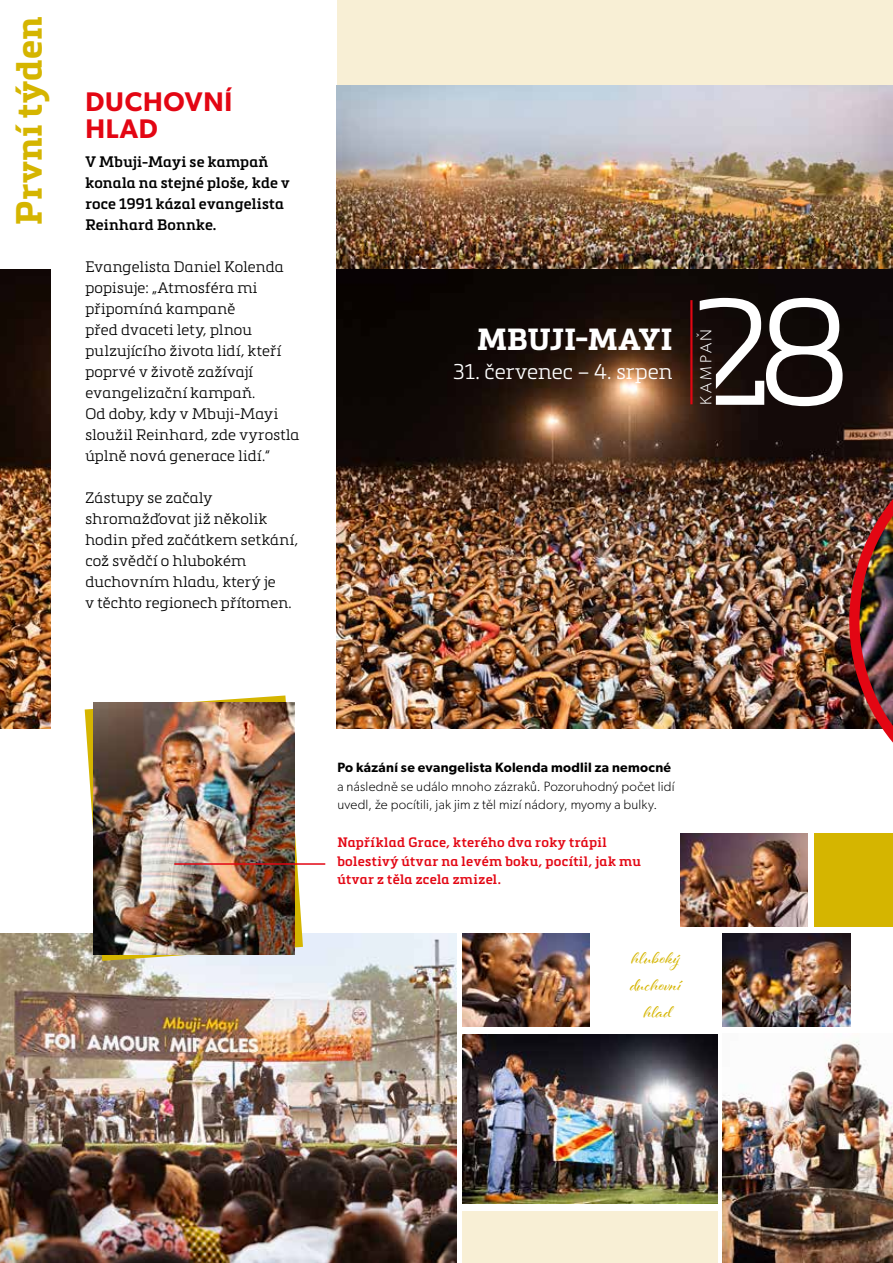
<style>
.page{position:relative;width:893px;height:1263px;background:#fff}
.page>*{position:absolute;margin:0;border:0;box-sizing:border-box;transform-origin:0 0}
.t1{font:700 36px "Metronic Slab Pro";letter-spacing:.01em;color:#d5b500}
.t2{font:700 30.15px "Metronic Slab Pro";letter-spacing:.01em;color:#fff}
.t3{font:600 27px/27px "Gibson";letter-spacing:.03em;color:#e30613}
.t4{font:300 21px "Metronic Slab Pro";letter-spacing:.005em;color:#fff}
.t5{font:21px/27px "Al Fresco";color:#d5b500;text-align:center}
.t6{font:300 16.2px "Gibson";letter-spacing:.175em;color:#fff}
.t7{font:300 15px/21px "Metronic Slab Pro";letter-spacing:.015em;color:#000}
.t8{font:600 15px/21px "Metronic Slab Pro";letter-spacing:.015em;color:#000}
.t9{font:300 13.5px/18.8px "Gibson";letter-spacing:.015em;color:#000}
.t10{font:600 13.5px/18.8px "Metronic Slab Pro";letter-spacing:.025em;color:#e30613}
.t11{font:600 13.5px "Gibson";letter-spacing:.02em;color:#000}
</style>
<div class="page">
<div style="left:337px;top:0;width:556px;height:102px;background:#f8efd5"></div>
<img style="left:336px;top:85px;width:557px;height:184px">
<img style="left:0;top:269px;width:893px;height:460px">
<div style="left:51px;top:52px;width:285px;height:757px;background:#fff"></div>
<hr style="left:690px;top:300px;width:2px;height:104px;background:#e30613">
<svg style="left:700px;top:298px;width:143px;height:108px"></svg>
<img style="left:0;top:933px;width:456px;height:330px">
<img style="left:462px;top:1034px;width:255px;height:170px">
<img style="left:723px;top:1040px;width:170px;height:223px">
<img style="left:462px;top:933px;width:128px;height:93px">
<img style="left:680px;top:833px;width:128px;height:94px">
<div style="left:814px;top:833px;width:79px;height:94px;background:#d5b500"></div>
<img style="left:723px;top:933px;width:127px;height:93px">
<div style="left:462px;top:1212px;width:255px;height:51px;background:#f8efd5"></div>
<hr style="left:892px;top:170px;width:1px;height:100px;background:#d5b500">
<img style="left:849px;top:431px;width:44px;height:312px">
<svg style="left:85px;top:695px;width:218px;height:266px"></svg>
<img style="left:93px;top:702px;width:201px;height:252px">
<hr style="left:174px;top:863px;width:151px;height:2px;background:#e30613">
<h1 class="t1" style="left:6px;top:225px;width:209px;rotate:-90deg">První týden</h1>
<h3 class="t3" style="left:85px;top:87px;width:148px">DUCHOVNÍ<br>HLAD</h3>
<p class="t8" style="left:85px;top:151px;width:206px">V Mbuji-Mayi se kampaň konala na stejné ploše, kde v roce 1991 kázal evangelista<br>Reinhard Bonnke.</p>
<p class="t7" style="left:85px;top:256px;width:215px">Evangelista Daniel Kolenda popisuje: „Atmosféra mi připomíná kampaně<br>před dvaceti lety, plnou pulzujícího života lidí, kteří poprvé v životě zažívají evangelizační kampaň.<br>Od doby, kdy v Mbuji-Mayi sloužil Reinhard, zde vyrostla úplně nová generace lidí.“</p>
<p class="t7" style="left:85px;top:487px;width:214px">Zástupy se začaly shromažďovat již několik hodin před začátkem setkání, což svědčí o hlubokém duchovním hladu, který je<br>v těchto regionech přítomen.</p>
<h2 class="t2" style="left:477px;top:320px;width:197px">MBUJI-MAYI</h2>
<h3 class="t4" style="left:453px;top:357px;width:221px">31. červenec – 4. srpen</h3>
<p class="t6" style="left:696px;top:405px;width:78px;rotate:-90deg">KAMPAŇ</p>
<p class="t11" style="left:337px;top:759px;width:335px">Po kázání se evangelista Kolenda modlil za nemocné</p>
<p class="t9" style="left:337px;top:776px;width:339px">a následně se událo mnoho zázraků. Pozoruhodný počet lidí uvedl, že pocítili, jak jim z těl mizí nádory, myomy a bulky.</p>
<p class="t10" style="left:337px;top:832px;width:305px">Například Grace, kterého dva roky trápil bolestivý útvar na levém boku, pocítil, jak mu útvar z těla zcela zmizel.</p>
<h3 class="t5" style="left:631px;top:942px;width:52px">hluboký duchovní hlad</h3>
</div>
